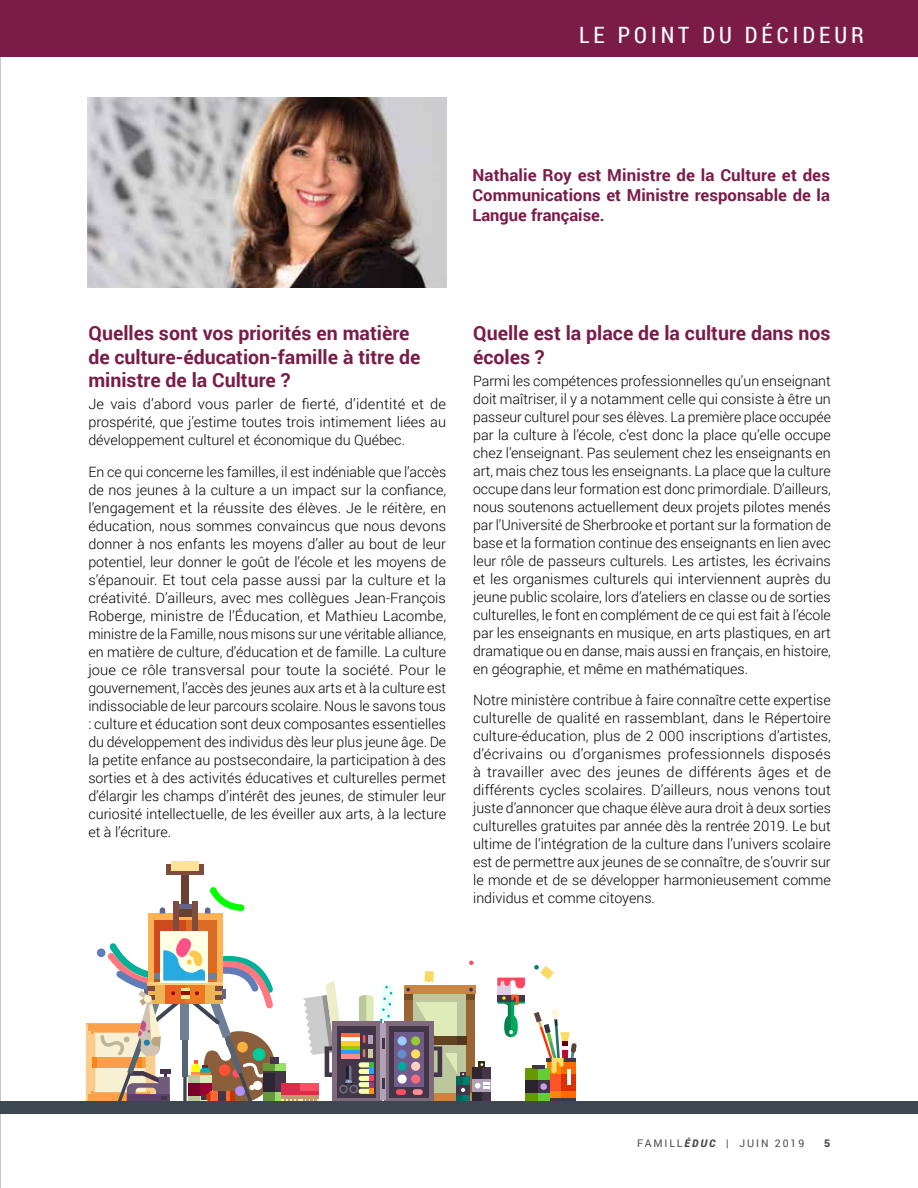
<style>
.page{position:relative;width:918px;height:1188px;background:#fff}
.page>*{position:absolute;margin:0;border:0;box-sizing:border-box;transform-origin:0 0}
.t1{font:22.5px "Roboto Condensed";letter-spacing:.18em;color:#fff}
.t2{font:700 19.5px/23.4px "Roboto";color:#7a1b48}
.t3{font:700 16.5px/19.8px "Roboto";letter-spacing:.005em;color:#7a1b48;text-align:justify}
.t4{font:300 14.25px/18px "Roboto";color:#000;text-align:justify}
.t5{font:10.5px "Roboto";letter-spacing:.18em;color:#4a4b4b}
.t6{font:900 10.5px "Roboto";color:#4a4b4b}
.s1{font-weight:900;font-style:italic}
</style>
<div class="page">
<svg style="left:0;top:71px;width:1px;height:1117px"></svg>
<div style="left:0;top:0;width:918px;height:56px;background:#7a1b48"></div>
<img style="left:88px;top:97px;width:358px;height:190px">
<svg style="left:550px;top:1090px;width:11px;height:9px"></svg>
<svg style="left:561px;top:1090px;width:15px;height:9px"></svg>
<hr style="left:546px;top:1099px;width:30px;height:3px;background:#433649">
<div style="left:547px;top:1074px;width:29px;height:16px;background:#ff5424"></div>
<div style="left:561px;top:1074px;width:15px;height:16px;background:#db3000"></div>
<svg style="left:534px;top:1009px;width:43px;height:68px"></svg>
<div style="left:404px;top:1093px;width:71px;height:9px;background:#c98643"></div>
<div style="left:498px;top:978px;width:13px;height:17px;background:#e3cfe3"></div>
<svg style="left:497px;top:978px;width:28px;height:10px"></svg>
<svg style="left:498px;top:995px;width:27px;height:42px"></svg>
<div style="left:526px;top:1069px;width:24px;height:34px;background:#6c3"></div>
<div style="left:526px;top:1069px;width:12px;height:34px;background:#690"></div>
<div style="left:526px;top:1080px;width:24px;height:13px;background:#433649"></div>
<div style="left:526px;top:1080px;width:12px;height:13px;background:#2a222e"></div>
<div style="left:540px;top:1083px;width:7px;height:7px;background:#c8a0e9;border-radius:50%"></div>
<hr style="left:532px;top:1065px;width:13px;height:4px;background:#433649">
<div style="left:456px;top:1076px;width:14px;height:26px;background:#007c73"></div>
<div style="left:456px;top:1076px;width:7px;height:26px;background:#00665e"></div>
<div style="left:473px;top:1068px;width:18px;height:34px;background:#433649"></div>
<div style="left:473px;top:1068px;width:9px;height:34px;background:#2f2633"></div>
<svg style="left:489px;top:1079px;width:2px;height:13px"></svg>
<svg style="left:534px;top:965px;width:20px;height:15px"></svg>
<svg style="left:469px;top:961px;width:5px;height:4px"></svg>
<svg style="left:404px;top:971px;width:85px;height:126px"></svg>
<div style="left:385px;top:1021px;width:49px;height:81px;background:#7e6a7a"></div>
<div style="left:390px;top:1026px;width:39px;height:72px;background:#433649"></div>
<div style="left:394px;top:1032px;width:30px;height:55px;background:#705b8b"></div>
<div style="left:411px;top:1036px;width:9px;height:9px;background:#9c3;border-radius:50%"></div>
<div style="left:411px;top:1049px;width:9px;height:10px;background:#ffdf5c;border-radius:50%"></div>
<div style="left:411px;top:1062px;width:9px;height:9px;background:#ffd0c0;border-radius:50%"></div>
<div style="left:411px;top:1075px;width:9px;height:9px;background:#f46e7a;border-radius:50%"></div>
<div style="left:398px;top:1036px;width:9px;height:9px;background:#9cf;border-radius:50%"></div>
<div style="left:398px;top:1049px;width:9px;height:10px;background:#648bcc;border-radius:50%"></div>
<div style="left:398px;top:1062px;width:9px;height:9px;background:#00a79d;border-radius:50%"></div>
<div style="left:398px;top:1075px;width:9px;height:9px;background:#fff;border-radius:50%"></div>
<div style="left:396px;top:1089px;width:10px;height:6px;background:#ff4e64;border-radius:3px"></div>
<div style="left:413px;top:1089px;width:10px;height:6px;background:#ff8c9b;border-radius:3px"></div>
<hr style="left:568px;top:1069px;width:3px;height:16px;background:#fff">
<div style="left:148px;top:913px;width:75px;height:70px;background:#ffb154"></div>
<div style="left:154px;top:920px;width:62px;height:63px;background:#da6c26"></div>
<div style="left:154px;top:920px;width:31px;height:63px;background:#cd4a1c"></div>
<svg style="left:160px;top:907px;width:5px;height:6px"></svg>
<svg style="left:205px;top:887px;width:39px;height:26px"></svg>
<div style="left:182px;top:872px;width:7px;height:42px;background:#693f32"></div>
<svg style="left:178px;top:905px;width:14px;height:5px"></svg>
<div style="left:176px;top:910px;width:19px;height:7px;background:#693f32"></div>
<div style="left:173px;top:901px;width:5px;height:82px;background:#7f4d3d"></div>
<div style="left:192px;top:901px;width:5px;height:82px;background:#7f4d3d"></div>
<div style="left:167px;top:864px;width:37px;height:11px;background:#7f4d3d"></div>
<div style="left:171px;top:862px;width:28px;height:9px;background:#ffe296"></div>
<div style="left:160px;top:932px;width:48px;height:51px;background:#ffffe3"></div>
<svg style="left:86px;top:937px;width:309px;height:165px"></svg>
<div style="left:0;top:1102px;width:918px;height:12px;background:#3c4752"></div>
<h1 class="t1" style="left:579px;top:19px;width:286px">LE POINT DU DÉCIDEUR</h1>
<p class="t3" style="left:472px;top:165px;width:359px">Nathalie Roy est Ministre de la Culture et des Communications et Ministre responsable de la Langue française.</p>
<h2 class="t2" style="left:88px;top:321px;width:334px">Quelles sont vos priorités en matière de culture-éducation-famille à titre de ministre de la Culture ?</h2>
<p class="t4" style="left:88px;top:395px;width:359px">Je vais d’abord vous parler de fierté, d’identité et de prospérité, que j’estime toutes trois intimement liées au développement culturel et économique du Québec.</p>
<p class="t4" style="left:88px;top:462px;width:359px">En ce qui concerne les familles, il est indéniable que l’accès de nos jeunes à la culture a un impact sur la confiance, l’engagement et la réussite des élèves. Je le réitère, en éducation, nous sommes convaincus que nous devons donner à nos enfants les moyens d’aller au bout de leur potentiel, leur donner le goût de l’école et les moyens de s’épanouir. Et tout cela passe aussi par la culture et la créativité. D’ailleurs, avec mes collègues Jean-François Roberge, ministre de l’Éducation, et Mathieu Lacombe, ministre de la Famille, nous misons sur une véritable alliance, en matière de culture, d’éducation et de famille. La culture joue ce rôle transversal pour toute la société. Pour le gouvernement, l’accès des jeunes aux arts et à la culture est indissociable de leur parcours scolaire. Nous le savons tous : culture et éducation sont deux composantes essentielles du développement des individus dès leur plus jeune âge. De la petite enfance au postsecondaire, la participation à des sorties et à des activités éducatives et culturelles permet d’élargir les champs d’intérêt des jeunes, de stimuler leur curiosité intellectuelle, de les éveiller aux arts, à la lecture et à l’écriture.</p>
<h2 class="t2" style="left:473px;top:321px;width:359px">Quelle est la place de la culture dans nos écoles ?</h2>
<p class="t4" style="left:473px;top:371px;width:359px">Parmi les compétences professionnelles qu’un enseignant doit maîtriser, il y a notamment celle qui consiste à être un passeur culturel pour ses élèves. La première place occupée par la culture à l’école, c’est donc la place qu’elle occupe chez l’enseignant. Pas seulement chez les enseignants en art, mais chez tous les enseignants. La place que la culture occupe dans leur formation est donc primordiale. D’ailleurs, nous soutenons actuellement deux projets pilotes menés par l’Université de Sherbrooke et portant sur la formation de base et la formation continue des enseignants en lien avec leur rôle de passeurs culturels. Les artistes, les écrivains et les organismes culturels qui interviennent auprès du jeune public scolaire, lors d’ateliers en classe ou de sorties culturelles, le font en complément de ce qui est fait à l’école par les enseignants en musique, en arts plastiques, en art dramatique ou en danse, mais aussi en français, en histoire, en géographie, et même en mathématiques.</p>
<p class="t4" style="left:473px;top:691px;width:359px">Notre ministère contribue à faire connaître cette expertise culturelle de qualité en rassemblant, dans le Répertoire culture-éducation, plus de 2 000 inscriptions d’artistes, d’écrivains ou d’organismes professionnels disposés à travailler avec des jeunes de différents âges et de différents cycles scolaires. D’ailleurs, nous venons tout juste d’annoncer que chaque élève aura droit à deux sorties culturelles gratuites par année dès la rentrée 2019. Le but ultime de l’intégration de la culture dans l’univers scolaire est de permettre aux jeunes de se connaître, de s’ouvrir sur le monde et de se développer harmonieusement comme individus et comme citoyens.</p>
<p class="t5" style="left:637px;top:1136px;width:169px">FAMILL<span class="s1">ÉDUC</span> | JUIN 2019</p>
<p class="t6" style="left:824px;top:1136px;width:8px">5</p>
</div>
